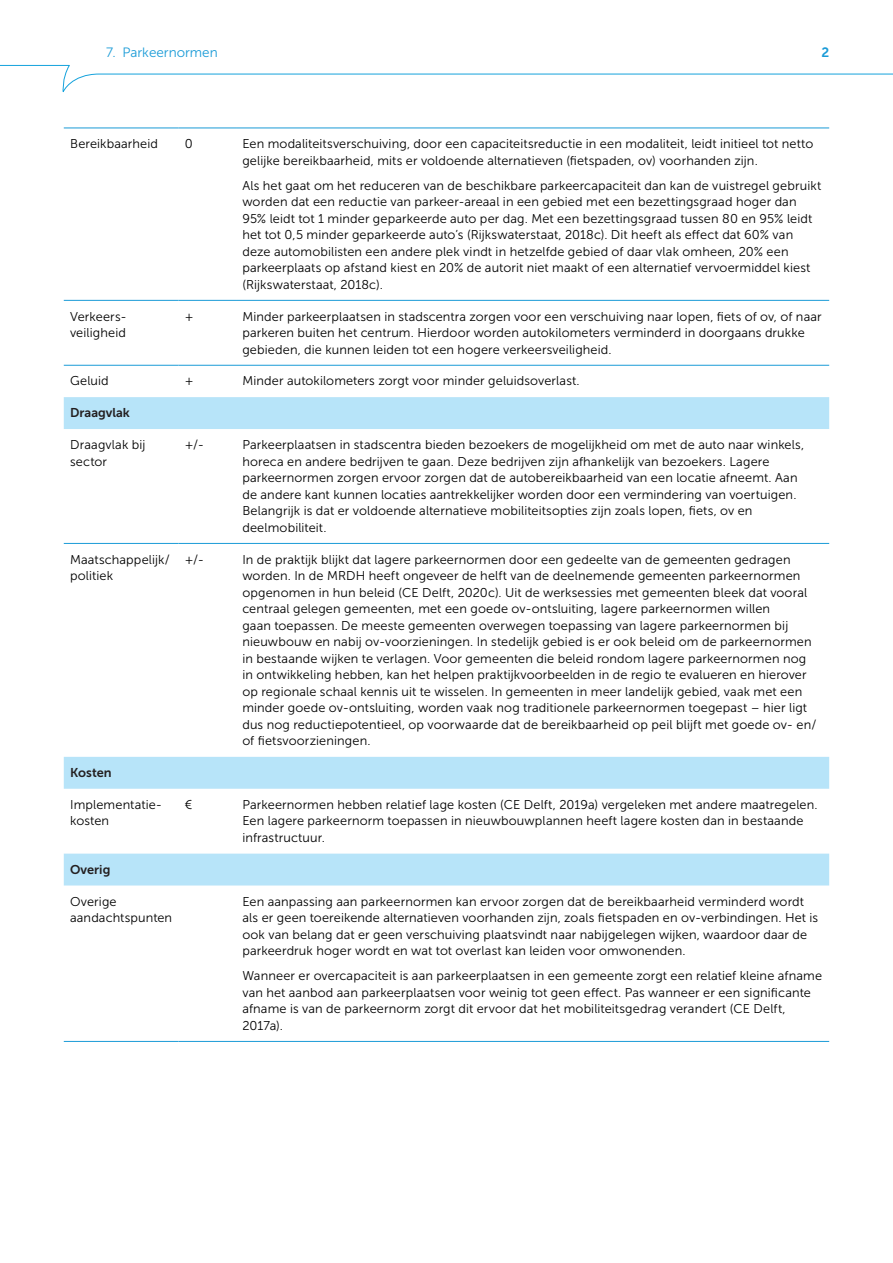
<style>
.page{position:relative;width:893px;height:1263px;background:#fff}
.page>*{position:absolute;margin:0;border:0;box-sizing:border-box;transform-origin:0 0}
.t1{font:13.5px "Museo Sans 300";color:#1a9bd7}
.t2{font:13.5px "Museo Sans 700";color:#1a9bd7}
.t3{font:12.75px/16.5px "Museo Sans 300";letter-spacing:.01em;color:#000}
.t4{font:12.75px "Museo Sans 700";color:#231f20}
</style>
<div class="page">
<svg style="left:0;top:65px;width:893px;height:27px"></svg>
<svg style="left:64px;top:397px;width:765px;height:488px"></svg>
<hr style="left:64px;top:128px;width:115px;height:1px;background:#1a9bd7">
<hr style="left:179px;top:128px;width:57px;height:1px;background:#1a9bd7">
<hr style="left:236px;top:128px;width:593px;height:1px;background:#1a9bd7">
<hr style="left:64px;top:300px;width:115px;height:1px;background:#1a9bd7">
<hr style="left:179px;top:300px;width:57px;height:1px;background:#1a9bd7">
<hr style="left:236px;top:300px;width:593px;height:1px;background:#1a9bd7">
<hr style="left:64px;top:365px;width:115px;height:1px;background:#1a9bd7">
<hr style="left:179px;top:365px;width:57px;height:1px;background:#1a9bd7">
<hr style="left:236px;top:365px;width:593px;height:1px;background:#1a9bd7">
<hr style="left:64px;top:543px;width:115px;height:1px;background:#1a9bd7">
<hr style="left:179px;top:543px;width:57px;height:1px;background:#1a9bd7">
<hr style="left:236px;top:543px;width:593px;height:1px;background:#1a9bd7">
<hr style="left:64px;top:1041px;width:115px;height:1px;background:#1a9bd7">
<hr style="left:179px;top:1041px;width:57px;height:1px;background:#1a9bd7">
<hr style="left:236px;top:1041px;width:593px;height:1px;background:#1a9bd7">
<p class="t1" style="left:106px;top:45px;width:113px">7. Parkeernormen</p>
<p class="t2" style="left:821px;top:45px;width:9px">2</p>
<p class="t3" style="left:70px;top:136px;width:89px">Bereikbaarheid</p>
<p class="t3" style="left:185px;top:136px;width:9px">0</p>
<p class="t3" style="left:242px;top:136px;width:572px">Een modaliteitsverschuiving, door een capaciteitsreductie in een modaliteit, leidt initieel tot netto gelijke bereikbaarheid, mits er voldoende alternatieven (fietspaden, ov) voorhanden zijn.</p>
<p class="t3" style="left:242px;top:177px;width:580px">Als het gaat om het reduceren van de beschikbare parkeercapaciteit dan kan de vuistregel gebruikt worden dat een reductie van parkeer-areaal in een gebied met een bezettingsgraad hoger dan 95% leidt tot 1 minder geparkeerde auto per dag. Met een bezettingsgraad tussen 80 en 95% leidt het tot 0,5 minder geparkeerde auto’s (Rijkswaterstaat, 2018c). Dit heeft als effect dat 60% van deze automobilisten een andere plek vindt in hetzelfde gebied of daar vlak omheen, 20% een parkeerplaats op afstand kiest en 20% de autorit niet maakt of een alternatief vervoermiddel kiest (Rijkswaterstaat, 2018c).</p>
<p class="t3" style="left:70px;top:308px;width:57px">Verkeers&shy;veiligheid</p>
<p class="t3" style="left:185px;top:308px;width:10px">+</p>
<p class="t3" style="left:242px;top:308px;width:581px">Minder parkeerplaatsen in stadscentra zorgen voor een verschuiving naar lopen, fiets of ov, of naar parkeren buiten het centrum. Hierdoor worden autokilometers verminderd in doorgaans drukke gebieden, die kunnen leiden tot een hogere verkeersveiligheid.</p>
<p class="t3" style="left:70px;top:373px;width:40px">Geluid</p>
<p class="t3" style="left:185px;top:373px;width:10px">+</p>
<p class="t3" style="left:242px;top:373px;width:339px">Minder autokilometers zorgt voor minder geluidsoverlast.</p>
<p class="t4" style="left:70px;top:406px;width:61px">Draagvlak</p>
<p class="t3" style="left:70px;top:437px;width:77px">Draagvlak bij sector</p>
<p class="t3" style="left:185px;top:437px;width:20px">+/-</p>
<p class="t3" style="left:242px;top:437px;width:563px">Parkeerplaatsen in stadscentra bieden bezoekers de mogelijkheid om met de auto naar winkels, horeca en andere bedrijven te gaan. Deze bedrijven zijn afhankelijk van bezoekers. Lagere parkeernormen zorgen ervoor zorgen dat de autobereikbaarheid van een locatie afneemt. Aan de andere kant kunnen locaties aantrekkelijker worden door een vermindering van voertuigen.<br>Belangrijk is dat er voldoende alternatieve mobiliteitsopties zijn zoals lopen, fiets, ov en deelmobiliteit.</p>
<p class="t3" style="left:70px;top:551px;width:101px">Maatschappelijk/ politiek</p>
<p class="t3" style="left:185px;top:551px;width:20px">+/-</p>
<p class="t3" style="left:242px;top:551px;width:575px">In de praktijk blijkt dat lagere parkeernormen door een gedeelte van de gemeenten gedragen worden. In de MRDH heeft ongeveer de helft van de deelnemende gemeenten parkeernormen opgenomen in hun beleid (CE Delft, 2020c). Uit de werksessies met gemeenten bleek dat vooral centraal gelegen gemeenten, met een goede ov-ontsluiting, lagere parkeernormen willen<br>gaan toepassen. De meeste gemeenten overwegen toepassing van lagere parkeernormen bij nieuwbouw en nabij ov-voorzieningen. In stedelijk gebied is er ook beleid om de parkeernormen in bestaande wijken te verlagen. Voor gemeenten die beleid rondom lagere parkeernormen nog in ontwikkeling hebben, kan het helpen praktijkvoorbeelden in de regio te evalueren en hierover op regionale schaal kennis uit te wisselen. In gemeenten in meer landelijk gebied, vaak met een minder goede ov-ontsluiting, worden vaak nog traditionele parkeernormen toegepast – hier ligt dus nog reductiepotentieel, op voorwaarde dat de bereikbaarheid op peil blijft met goede ov- en/ of fietsvoorzieningen.</p>
<p class="t4" style="left:70px;top:765px;width:43px">Kosten</p>
<p class="t3" style="left:70px;top:796px;width:93px">Implementatie&shy;kosten</p>
<p class="t3" style="left:185px;top:796px;width:9px">€</p>
<p class="t3" style="left:242px;top:796px;width:577px">Parkeernormen hebben relatief lage kosten (CE Delft, 2019a) vergeleken met andere maatregelen.<br>Een lagere parkeernorm toepassen in nieuwbouwplannen heeft lagere kosten dan in bestaande infrastructuur.</p>
<p class="t4" style="left:70px;top:862px;width:42px">Overig</p>
<p class="t3" style="left:70px;top:893px;width:104px">Overige aandachtspunten</p>
<p class="t3" style="left:242px;top:893px;width:577px">Een aanpassing aan parkeernormen kan ervoor zorgen dat de bereikbaarheid verminderd wordt als er geen toereikende alternatieven voorhanden zijn, zoals fietspaden en ov-verbindingen. Het is ook van belang dat er geen verschuiving plaatsvindt naar nabijgelegen wijken, waardoor daar de parkeerdruk hoger wordt en wat tot overlast kan leiden voor omwonenden.</p>
<p class="t3" style="left:242px;top:968px;width:581px">Wanneer er overcapaciteit is aan parkeerplaatsen in een gemeente zorgt een relatief kleine afname van het aanbod aan parkeerplaatsen voor weinig tot geen effect. Pas wanneer er een significante afname is van de parkeernorm zorgt dit ervoor dat het mobiliteitsgedrag verandert (CE Delft, 2017a).</p>
</div>
